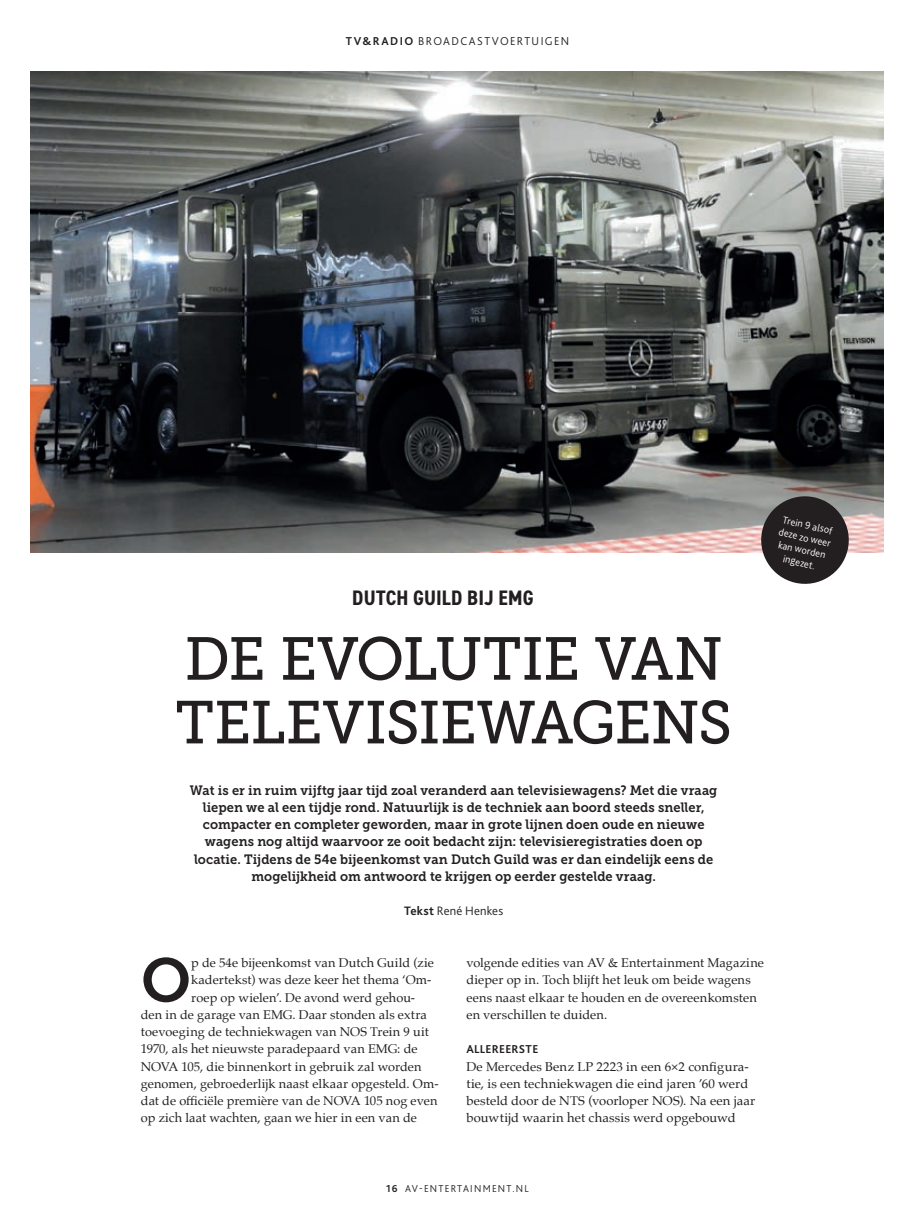
<style>
.page{position:relative;width:915px;height:1212px;background:#fff}
.page>*{position:absolute;margin:0;border:0;box-sizing:border-box;transform-origin:0 0}
.t1{font:61.35px "Museo Slab 700";color:#231f20}
.t2{font:60.3px/63.6px "Museo Slab 500";letter-spacing:-.015em;color:#231f20}
.t3{font:700 condensed 21px "DIN2014";letter-spacing:.01em;color:#231f20}
.t4{font:13.5px/17.2px "Museo Slab 700";letter-spacing:.005em;color:#231f20;text-align:center;scale:.95 1}
.t5{font:12.75px/17.2px "Palatino";letter-spacing:.005em;color:#231f20}
.t6{font:300 12.75px "Bliss 2";letter-spacing:.015em;color:#231f20}
.t7{font:300 12px "Bliss 2";letter-spacing:.12em;color:#231f20}
.t8{font:700 12px "Bliss 2";letter-spacing:.02em;color:#231f20}
.t9{font:300 10.5px/12.6px "Bliss 2";color:#fff;text-align:center}
.t10{font:300 10.5px "Bliss 2";letter-spacing:.125em;color:#231f20}
.s1{font-weight:700}
</style>
<div class="page">
<img style="left:31px;top:72px;width:852px;height:480px">
<svg style="left:756px;top:492px;width:96px;height:92px;background:#575454"></svg>
<p class="t7" style="left:346px;top:33px;width:225px"><span class="s1">TV&amp;RADIO</span> BROADCASTVOERTUIGEN</p>
<h3 class="t3" style="left:352px;top:584px;width:183px">DUTCH GUILD BIJ EMG</h3>
<h2 class="t2" style="left:175px;top:627px;width:558px">DE EVOLUTIE VAN<br>TELEVISIEWAGENS</h2>
<p class="t4" style="left:190px;top:781px;width:556px">Wat is er in ruim vijftg jaar tijd zoal veranderd aan televisiewagens? Met die vraag liepen we al een tijdje rond. Natuurlijk is de techniek aan boord steeds sneller, compacter en completer geworden, maar in grote lijnen doen oude en nieuwe wagens nog altijd waarvoor ze ooit bedacht zijn: televisieregistraties doen op locatie. Tijdens de 54e bijeenkomst van Dutch Guild was er dan eindelijk eens de mogelijkheid om antwoord te krijgen op eerder gestelde vraag.</p>
<p class="t6" style="left:404px;top:902px;width:101px"><span class="s1">Tekst</span> René Henkes</p>
<p class="t9" style="left:783px;top:513px;width:55px;rotate:13deg">Trein 9 alsof deze zo weer kan worden ingezet.</p>
<h1 class="t1" style="left:141px;top:945px;width:52px">O</h1>
<p class="t5" style="left:191px;top:954px;width:244px">p de 54e bijeenkomst van Dutch Guild (zie</p>
<p class="t5" style="left:191px;top:971px;width:242px">kadertekst) was deze keer het thema ‘Om-</p>
<p class="t5" style="left:191px;top:988px;width:225px">roep op wielen’. De avond werd gehou-</p>
<p class="t5" style="left:141px;top:1006px;width:287px">den in de garage van EMG. Daar stonden als extra</p>
<p class="t5" style="left:141px;top:1023px;width:289px">toevoeging de techniekwagen van NOS Trein 9 uit</p>
<p class="t5" style="left:141px;top:1040px;width:278px">1970, als het nieuwste paradepaard van EMG: de</p>
<p class="t5" style="left:141px;top:1057px;width:282px">NOVA 105, die binnenkort in gebruik zal worden</p>
<p class="t5" style="left:141px;top:1075px;width:299px">genomen, gebroederlijk naast elkaar opgesteld. Om-</p>
<p class="t5" style="left:141px;top:1092px;width:298px">dat de officiële première van de NOVA 105 nog even</p>
<p class="t5" style="left:141px;top:1109px;width:277px">op zich laat wachten, gaan we hier in een van de</p>
<p class="t5" style="left:466px;top:954px;width:299px">volgende edities van AV &amp; Entertainment Magazine dieper op in. Toch blijft het leuk om beide wagens eens naast elkaar te houden en de overeenkomsten en verschillen te duiden.</p>
<p class="t8" style="left:466px;top:1042px;width:73px">ALLEREERSTE</p>
<p class="t5" style="left:466px;top:1057px;width:290px">De Mercedes Benz LP 2223 in een 6×2 configura&shy;tie, is een techniekwagen die eind jaren ’60 werd besteld door de NTS (voorloper NOS). Na een jaar bouwtijd waarin het chassis werd opgebouwd</p>
<p class="t10" style="left:386px;top:1182px;width:144px"><span class="s1">16</span> AV-ENTERTAINMENT.NL</p>
</div>
